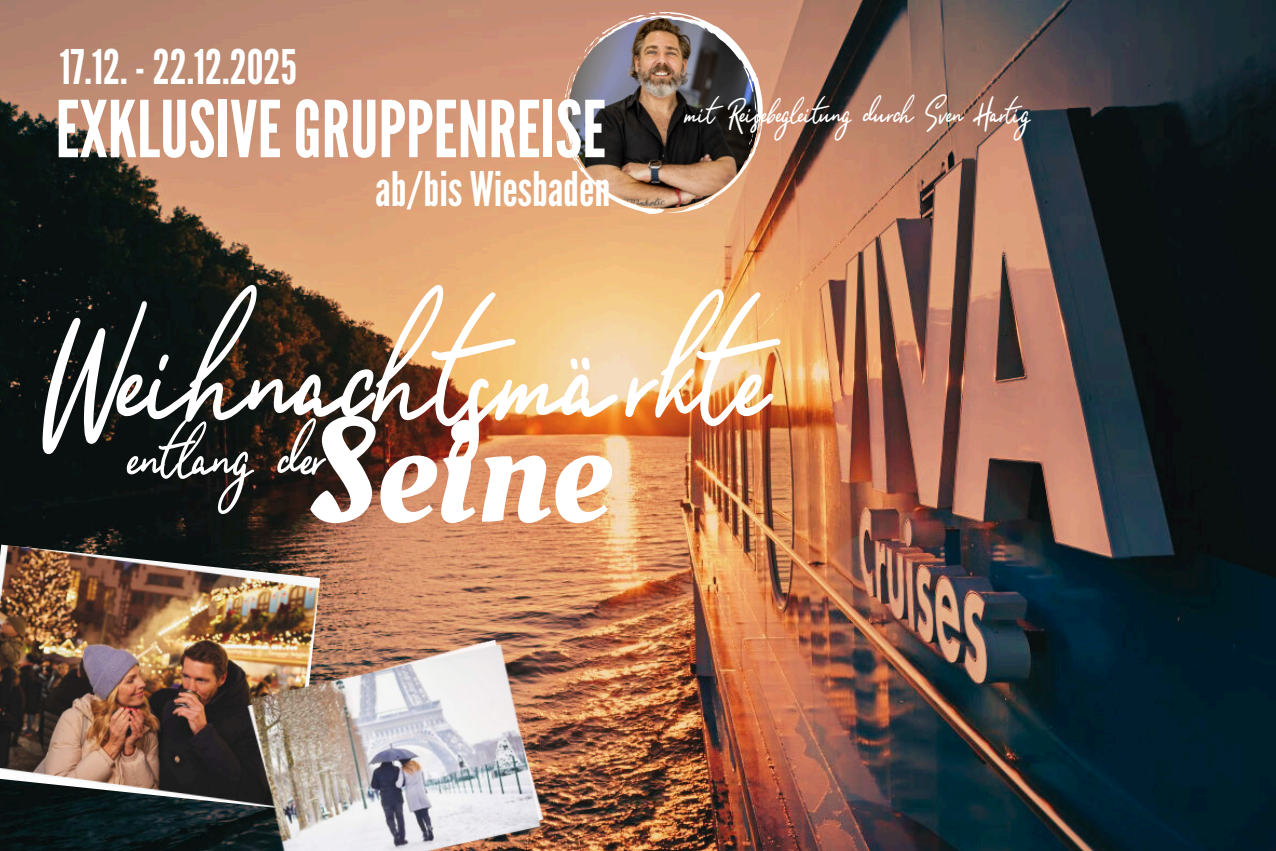
<style>
.page{position:relative;width:1276px;height:851px;background:#fff}
.page>*{position:absolute;margin:0;border:0;box-sizing:border-box;transform-origin:0 0}
.t1{font:189.9px "Suluscript";color:#fff}
.t2{font:148.35px "Oleo Script";color:#fff}
.t3{font:83.4px "Suluscript";color:#fff}
.t4{font:78.15px "League Gothic";color:#fff}
.t5{font:47.7px "League Gothic";color:#fff}
.t6{font:39.6px "Suluscript";color:#fff}
</style>
<div class="page">
<img style="left:0;top:0;width:1275px;height:850px">
<img style="left:0;top:544px;width:320px;height:265px">
<img style="left:242px;top:637px;width:308px;height:213px">
<img style="left:559px;top:9px;width:209px;height:208px">
<img style="left:564px;top:12px;width:199px;height:201px">
<h3 class="t5" style="left:60px;top:39px;width:239px">17.12. -22.12.2025</h3>
<p class="t4" style="left:56px;top:84px;width:552px">EXKLUSIVEGRUPPENREISE</p>
<h5 class="t5" style="left:375px;top:162px;width:237px">ab/bis Wiesbaden</h5>
<h1 class="t6" style="left:685px;top:85px;width:346px">mit Reisebegleitung durch Sven Hartig</h1>
<p class="t1" style="left:27px;top:240px;width:740px">Weihnachtsmärkte</p>
<h5 class="t2" style="left:308px;top:372px;width:304px">Seine</h5>
<p class="t3" style="left:129px;top:397px;width:199px">entlang der</p>
</div>
